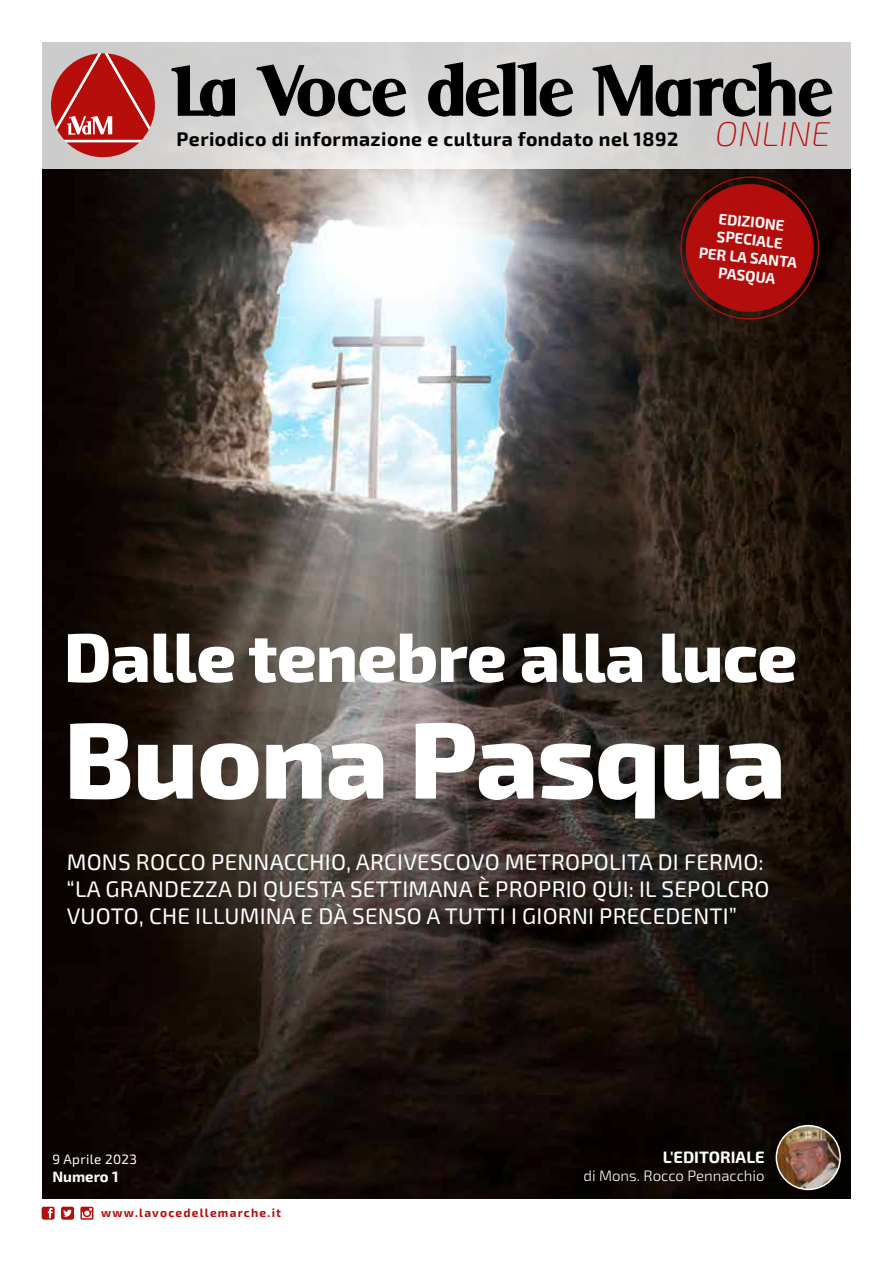
<style>
.page{position:relative;width:893px;height:1263px;background:#fff}
.page>*{position:absolute;margin:0;border:0;box-sizing:border-box;transform-origin:0 0}
.t1{font:800 108px "Exo 2.0";letter-spacing:-.01em;color:#fff}
.t2{font:800 69px "Exo 2.0";letter-spacing:-.01em;color:#fff}
.t3{font:22.5px/27px "Exo 2.0";letter-spacing:.01em;color:#fff}
.t4{font:700 19.5px "Exo 2.0";letter-spacing:.025em;color:#000}
.t5{font:700 16.5px "Exo 2.0";color:#fff}
.t6{font:700 15px/18px "Exo 2";color:#fff;text-align:center}
.t7{font:300 15px "Exo 2.0";color:#fff}
.t8{font:700 15px "Exo 2.0";color:#fff}
.t9{font:13.5px "Exo 2.0";letter-spacing:.025em;color:#fff}
.t10{font:700 12px "Exo 2.0";letter-spacing:.1em;color:#b70e0c}
.s1{font-weight:200;font-style:italic;font-size:34.5px;color:#b70e0c}
</style>
<div class="page">
<img style="left:43px;top:169px;width:807px;height:1029px">
<svg style="left:42px;top:42px;width:809px;height:127px;background:#d7d6d5"></svg>
<svg style="left:80px;top:1207px;width:13px;height:13px"></svg>
<svg style="left:42px;top:1207px;width:13px;height:13px"></svg>
<svg style="left:61px;top:1207px;width:13px;height:13px"></svg>
<svg style="left:51px;top:53px;width:104px;height:104px;background:#c24f4d"></svg>
<svg style="left:171px;top:65px;width:64px;height:52px;background:#696868"></svg>
<svg style="left:256px;top:64px;width:150px;height:53px;background:#838382"></svg>
<svg style="left:428px;top:62px;width:145px;height:55px;background:#6e6e6d"></svg>
<svg style="left:593px;top:62px;width:239px;height:55px;background:#777676"></svg>
<img style="left:776px;top:1125px;width:64px;height:64px;border-radius:32px">
<div style="left:776px;top:1125px;width:65px;height:65px;border:2px solid #fff;border-radius:50%"></div>
<svg style="left:676px;top:172px;width:148px;height:150px;background:#750f0b"></svg>
<p class="t4" style="left:177px;top:128px;width:655px">Periodico di informazione e cultura fondato nel 1892 <span class="s1">ONLINE</span></p>
<p class="t6" style="left:704px;top:207px;width:100px;rotate:6deg">EDIZIONE<br>SPECIALE<br>PER LA SANTA<br>PASQUA</p>
<h2 class="t2" style="left:64px;top:616px;width:735px">Dalle tenebre alla luce</h2>
<h1 class="t1" style="left:64px;top:695px;width:724px">Buona Pasqua</h1>
<p class="t3" style="left:67px;top:849px;width:704px">MONS ROCCO PENNACCHIO, ARCIVESCOVO METROPOLITA DI FERMO: “LA GRANDEZZA DI QUESTA SETTIMANA È PROPRIO QUI: IL SEPOLCRO<br>VUOTO, CHE ILLUMINA E DÀ SENSO A TUTTI I GIORNI PRECEDENTI”</p>
<p class="t9" style="left:52px;top:1151px;width:86px">9 Aprile 2023</p>
<p class="t8" style="left:52px;top:1167px;width:68px">Numero 1</p>
<p class="t10" style="left:101px;top:1206px;width:181px">www.lavocedellemarche.it</p>
<p class="t5" style="left:663px;top:1147px;width:103px">L'EDITORIALE</p>
<p class="t7" style="left:584px;top:1167px;width:183px">di Mons. Rocco Pennacchio</p>
</div>
